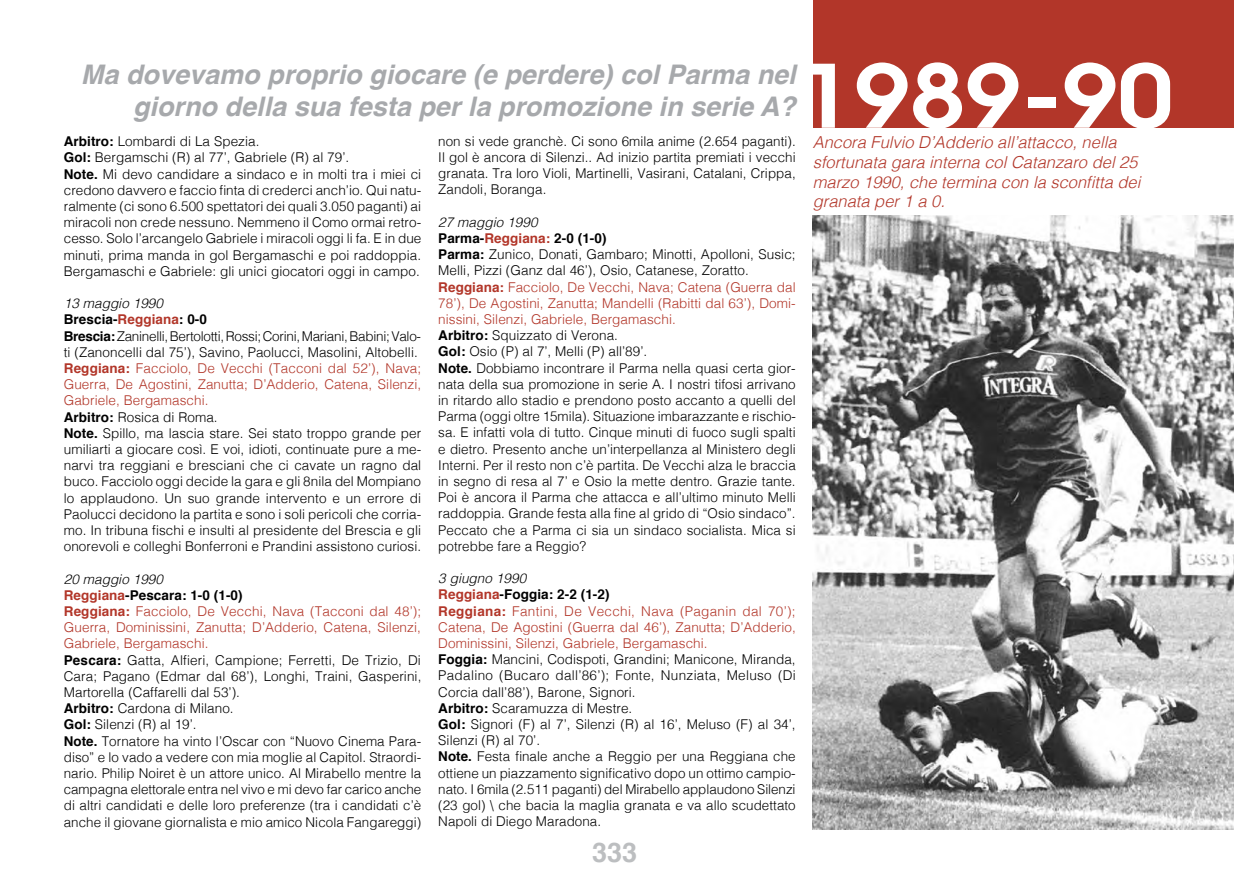
<style>
.page{position:relative;width:1234px;height:893px;background:#fff}
.page>*{position:absolute;margin:0;border:0;box-sizing:border-box;transform-origin:0 0}
.t1{font:600 86.55px "Avant Garde";color:#fff;scale:1.14 1}
.t2{font:italic 700 27px/32.4px "Helvetica";color:#a7a9ac;text-align:right}
.t3{font:700 27px "Helvetica";color:#bcbec0}
.t4{font:italic 300 16.5px/19.8px "Helvetica";color:#b23629}
.t5{font:300 13.5px/16.2px "Helvetica";letter-spacing:.005em;color:#000}
.s1{font-weight:700}
.s2{font-style:italic}
.s3{font-weight:700;color:#b23629}
.s4{color:#b23629}
</style>
<div class="page">
<div style="left:812px;top:0;width:421px;height:128px;background:#b23629"></div>
<img style="left:812px;top:215px;width:421px;height:614px">
<h2 class="t2" style="left:81px;top:58px;width:716px">Ma dovevamo proprio giocare (e perdere) col Parma nel giorno della sua festa per la promozione in serie A?</h2>
<p class="t5" style="left:64px;top:132px;width:359px"><span class="s1">Arbitro:</span> Lombardi di La Spezia.<br><span class="s1">Gol:</span> Bergamschi (R) al 77’, Gabriele (R) al 79’.<br><span class="s1">Note.</span> Mi devo candidare a sindaco e in molti tra i miei ci credono davvero e faccio finta di crederci anch’io. Qui natu&shy;ralmente (ci sono 6.500 spettatori dei quali 3.050 paganti) ai miracoli non crede nessuno. Nemmeno il Como ormai retro&shy;cesso. Solo l’arcangelo Gabriele i miracoli oggi li fa. E in due minuti, prima manda in gol Bergamaschi e poi raddoppia.<br>Bergamaschi e Gabriele: gli unici giocatori oggi in campo.</p>
<p class="t5" style="left:64px;top:294px;width:359px"><span class="s2">13 maggio 1990<br></span><span class="s1">Brescia-</span><span class="s3">Reggiana</span><span class="s1">: 0-0<br>Brescia:</span> Zaninelli, Bertolotti, Rossi; Corini, Mariani, Babini; Valo&shy;ti (Zanoncelli dal 75’), Savino, Paolucci, Masolini, Altobelli.<br><span class="s3">Reggiana:</span> <span class="s4">Facciolo, De Vecchi (Tacconi dal 52’), Nava; Guerra, De Agostini, Zanutta; D’Adderio, Catena, Silenzi, Gabriele, Bergamaschi.<br></span><span class="s1">Arbitro:</span> Rosica di Roma.<br><span class="s1">Note.</span> Spillo, ma lascia stare. Sei stato troppo grande per umiliarti a giocare così. E voi, idioti, continuate pure a me&shy;narvi tra reggiani e bresciani che ci cavate un ragno dal buco. Facciolo oggi decide la gara e gli 8nila del Mompiano lo applaudono. Un suo grande intervento e un errore di Paolucci decidono la partita e sono i soli pericoli che corria&shy;mo. In tribuna fischi e insulti al presidente del Brescia e gli onorevoli e colleghi Bonferroni e Prandini assistono curiosi.</p>
<p class="t5" style="left:64px;top:570px;width:359px"><span class="s2">20 maggio 1990<br></span><span class="s3">Reggiana</span><span class="s1">-Pescara: 1-0 (1-0)<br></span><span class="s3">Reggiana:</span> <span class="s4">Facciolo, De Vecchi, Nava (Tacconi dal 48’); Guerra, Dominissini, Zanutta; D’Adderio, Catena, Silenzi, Gabriele, Bergamaschi.<br></span><span class="s1">Pescara:</span> Gatta, Alfieri, Campione; Ferretti, De Trizio, Di Cara; Pagano (Edmar dal 68’), Longhi, Traini, Gasperini, Martorella (Caffarelli dal 53’).<br><span class="s1">Arbitro:</span> Cardona di Milano.<br><span class="s1">Gol:</span> Silenzi (R) al 19’.<br><span class="s1">Note.</span> Tornatore ha vinto l’Oscar con “Nuovo Cinema Para&shy;diso” e lo vado a vedere con mia moglie al Capitol. Straordi&shy;nario. Philip Noiret è un attore unico. Al Mirabello mentre la campagna elettorale entra nel vivo e mi devo far carico anche di altri candidati e delle loro preferenze (tra i candidati c’è anche il giovane giornalista e mio amico Nicola Fangareggi)</p>
<p class="t5" style="left:438px;top:132px;width:359px;text-align:justify">non si vede granchè. Ci sono 6mila anime (2.654 paganti).<br>Il gol è ancora di Silenzi.. Ad inizio partita premiati i vecchi granata. Tra loro Violi, Martinelli, Vasirani, Catalani, Crippa, Zandoli, Boranga.</p>
<p class="t5" style="left:438px;top:213px;width:359px"><span class="s2">27 maggio 1990<br></span><span class="s1">Parma-</span><span class="s3">Reggiana:</span> <span class="s1">2-0 (1-0)<br>Parma:</span> Zunico, Donati, Gambaro; Minotti, Apolloni, Susic; Melli, Pizzi (Ganz dal 46’), Osio, Catanese, Zoratto.<br><span class="s3">Reggiana:</span> <span class="s4">Facciolo, De Vecchi, Nava; Catena (Guerra dal 78’), De Agostini, Zanutta; Mandelli (Rabitti dal 63’), Domi&shy;nissini, Silenzi, Gabriele, Bergamaschi.<br></span><span class="s1">Arbitro:</span> Squizzato di Verona.<br><span class="s1">Gol:</span> Osio (P) al 7’, Melli (P) all’89’.<br><span class="s1">Note.</span> Dobbiamo incontrare il Parma nella quasi certa gior&shy;nata della sua promozione in serie A. I nostri tifosi arrivano in ritardo allo stadio e prendono posto accanto a quelli del Parma (oggi oltre 15mila). Situazione imbarazzante e rischio&shy;sa. E infatti vola di tutto. Cinque minuti di fuoco sugli spalti e dietro. Presento anche un’interpellanza al Ministero degli Interni. Per il resto non c’è partita. De Vecchi alza le braccia in segno di resa al 7’ e Osio la mette dentro. Grazie tante.<br>Poi è ancora il Parma che attacca e all’ultimo minuto Melli raddoppia. Grande festa alla fine al grido di “Osio sindaco”.<br>Peccato che a Parma ci sia un sindaco socialista. Mica si potrebbe fare a Reggio?</p>
<p class="t5" style="left:438px;top:569px;width:359px"><span class="s2">3 giugno 1990<br></span><span class="s3">Reggiana</span><span class="s1">-Foggia: 2-2 (1-2)<br></span><span class="s3">Reggiana:</span> <span class="s4">Fantini, De Vecchi, Nava (Paganin dal 70’); Catena, De Agostini (Guerra dal 46’), Zanutta; D’Adderio, Dominissini, Silenzi, Gabriele, Bergamaschi.<br></span><span class="s1">Foggia:</span> Mancini, Codispoti, Grandini; Manicone, Miranda, Padalino (Bucaro dall’86’); Fonte, Nunziata, Meluso (Di Corcia dall’88’), Barone, Signori.<br><span class="s1">Arbitro:</span> Scaramuzza di Mestre.<br><span class="s1">Gol:</span> Signori (F) al 7’, Silenzi (R) al 16’, Meluso (F) al 34’, Silenzi (R) al 70’.<br><span class="s1">Note.</span> Festa finale anche a Reggio per una Reggiana che ottiene un piazzamento significativo dopo un ottimo campio&shy;nato. I 6mila (2.511 paganti) del Mirabello applaudono Silenzi (23 gol) \ che bacia la maglia granata e va allo scudettato Napoli di Diego Maradona.</p>
<h2 class="t3" style="left:592px;top:831px;width:47px">333</h2>
<h1 class="t1" style="left:798px;top:39px;width:330px">1989-90</h1>
<p class="t4" style="left:812px;top:131px;width:329px">Ancora Fulvio D’Adderio all’attacco, nella sfortunata gara interna col Catanzaro del 25 marzo 1990, che termina con la sconfitta dei granata per 1 a 0.</p>
</div>
